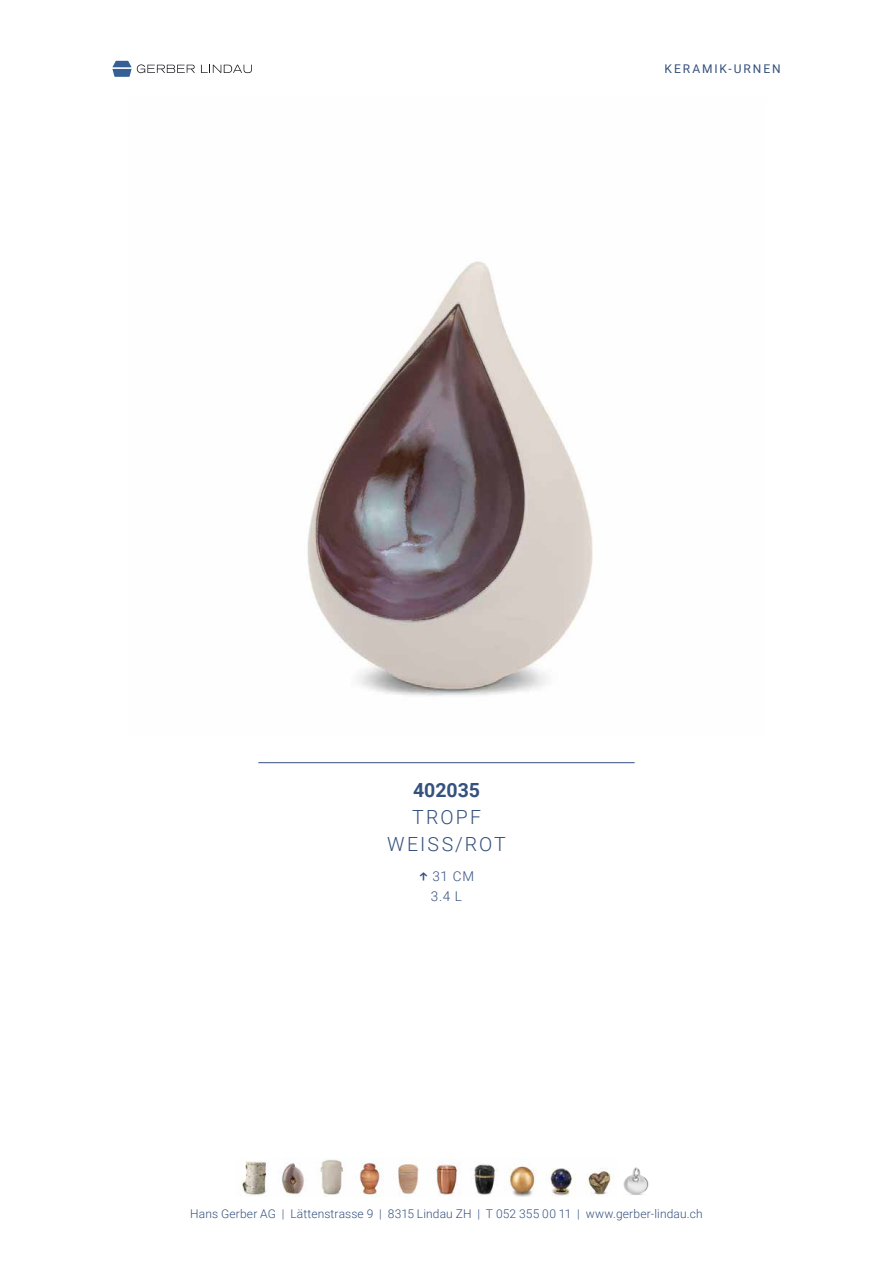
<style>
.page{position:relative;width:893px;height:1263px;background:#fff}
.page>*{position:absolute;margin:0;border:0;box-sizing:border-box;transform-origin:0 0}
.t1{font:300 19.5px/27px "Roboto";letter-spacing:.11em;color:#35517e;text-align:center}
.t2{font:700 19.5px "Roboto";color:#35517e}
.t3{font:300 13.5px/19.5px "Roboto";color:#35517e}
.t4{font:300 12px "Roboto";letter-spacing:.01em;color:#35517e}
.t5{font:12px "Roboto";letter-spacing:.16em;color:#35517e}
</style>
<div class="page">
<svg style="left:112px;top:61px;width:83px;height:16px"></svg>
<svg style="left:201px;top:65px;width:51px;height:8px"></svg>
<hr style="left:258px;top:762px;width:377px;height:1px;background:#35517e">
<img style="left:307px;top:261px;width:286px;height:435px">
<img style="left:241px;top:1159px;width:408px;height:37px">
<p class="t5" style="left:664px;top:60px;width:118px">KERAMIK-URNEN</p>
<h1 class="t2" style="left:413px;top:776px;width:68px">402035</h1>
<h1 class="t1" style="left:387px;top:803px;width:120px">TROPF<br>WEISS/ROT</h1>
<p class="t3" style="left:431px;top:866px;width:45px">31 CM<br>3.4 L</p>
<p class="t4" style="left:190px;top:1205px;width:514px">Hans Gerber AG | Lättenstrasse 9 | 8315 Lindau ZH | T 052 355 00 11 | www.gerber-lindau.ch</p>
</div>
